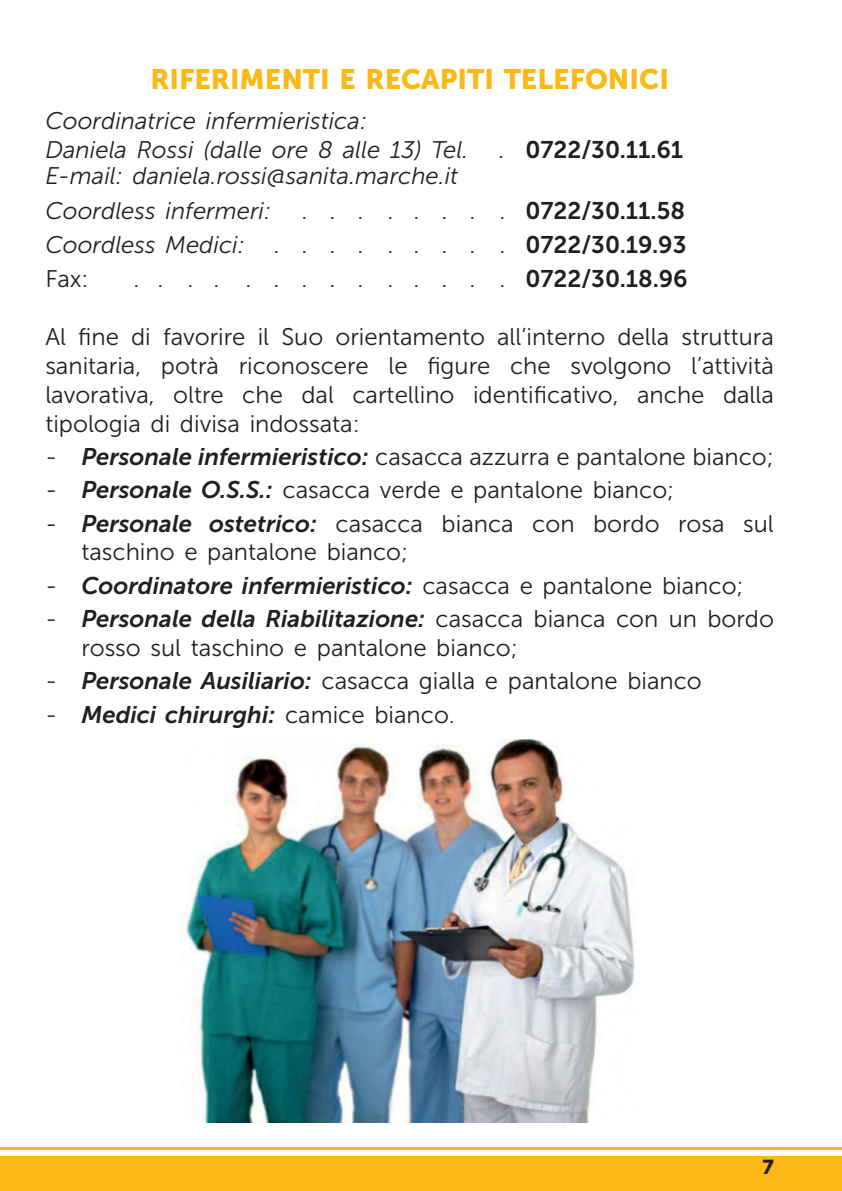
<style>
.page{position:relative;width:842px;height:1191px;background:#fff}
.page>*{position:absolute;margin:0;border:0;box-sizing:border-box;transform-origin:0 0}
.t1{font:28px "Museo Sans 900";color:#fcb814}
.t2{font:24px/28.8px "Museo Sans 300";color:#231f20}
.t3{font:italic 24px "Museo Sans 300";color:#231f20}
.t4{font:italic 24px "Museo Sans 700";color:#231f20}
.t5{font:24px "Museo Sans 700";color:#231f20}
.t6{font:20px "Museo Sans 900";color:#231f20}
.s1{font-family:"Museo Sans 300";font-style:italic}
.s2{font-family:"Museo Sans 300"}
.s3{font-style:normal}
.s4{font-family:"Museo Sans 700";font-style:normal}
.s5{font-family:"Museo Sans 700"}
.s6{font-family:"Museo Sans 700";font-style:italic}
.s7{font-family:"Museo Sans 300";font-style:normal}
</style>
<div class="page">
<div style="left:1px;top:1156px;width:841px;height:35px;background:#fcb814"></div>
<hr style="left:1px;top:1147px;width:841px;height:3px;background:#fcb814">
<img style="left:180px;top:739px;width:455px;height:384px">
<p class="t1" style="left:150px;top:63px;width:520px">RIFERIMENTI E RECAPITI TELEFONICI</p>
<p class="t3" style="left:45px;top:108px;width:323px">Coordinatrice infermieristica:</p>
<p class="t3" style="left:45px;top:137px;width:424px">Daniela Rossi (dalle ore 8 alle 13) Tel.</p>
<p class="t5" style="left:499px;top:136px;width:185px"><span class="s1">.</span> 0722/30.11.61</p>
<p class="t3" style="left:45px;top:163px;width:414px">E-mail: daniela.rossi@sanita.marche.it</p>
<p class="t3" style="left:45px;top:197px;width:227px">Coordless infermeri:</p>
<p class="t5" style="left:301px;top:197px;width:385px"><span class="s2">. . . . . . . .</span> 0722/30.11.58</p>
<p class="t3" style="left:45px;top:232px;width:643px">Coordless Medici: <span class="s3">. . . . . . . . .</span> <span class="s4">0722/30.19.93</span></p>
<p class="t2" style="left:45px;top:265px;width:45px">Fax:</p>
<p class="t2" style="left:133px;top:265px;width:556px">.. .. . . . . . .. . . .<span class="s5">0722/30.18.96</span></p>
<p class="t2" style="left:45px;top:323px;width:730px;text-align:justify">Al fine di favorire il Suo orientamento all’interno della struttura sanitaria, potrà riconoscere le figure che svolgono l’attività lavorativa, oltre che dal cartellino identificativo, anche dalla tipologia di divisa indossata:</p>
<p class="t2" style="left:45px;top:442px;width:730px">- <span class="s6">Personale infermieristico:</span> casacca azzurra e pantalone bianco;</p>
<p class="t2" style="left:45px;top:476px;width:630px">- <span class="s6">Personale O.S.S.:</span> casacca verde e pantalone bianco;</p>
<p class="t2" style="left:81px;top:509px;width:694px;text-indent:-36px">- <span class="s6">Personale ostetrico:</span> casacca bianca con bordo rosa sul taschino e pantalone bianco;</p>
<p class="t4" style="left:45px;top:572px;width:700px"><span class="s7">-</span> Coordinatore infermieristico: <span class="s7">casacca e pantalone bianco;</span></p>
<p class="t2" style="left:81px;top:604px;width:694px;text-indent:-36px">- <span class="s6">Personale della Riabilitazione:</span> casacca bianca con un bordo rosso sul taschino e pantalone bianco;</p>
<p class="t2" style="left:45px;top:667px;width:658px">- <span class="s6">Personale Ausiliario:</span> casacca gialla e pantalone bianco</p>
<p class="t4" style="left:45px;top:701px;width:411px"><span class="s7">-</span> Medici chirurghi: <span class="s7">camice bianco.</span></p>
<p class="t6" style="left:763px;top:1155px;width:13px">7</p>
</div>
